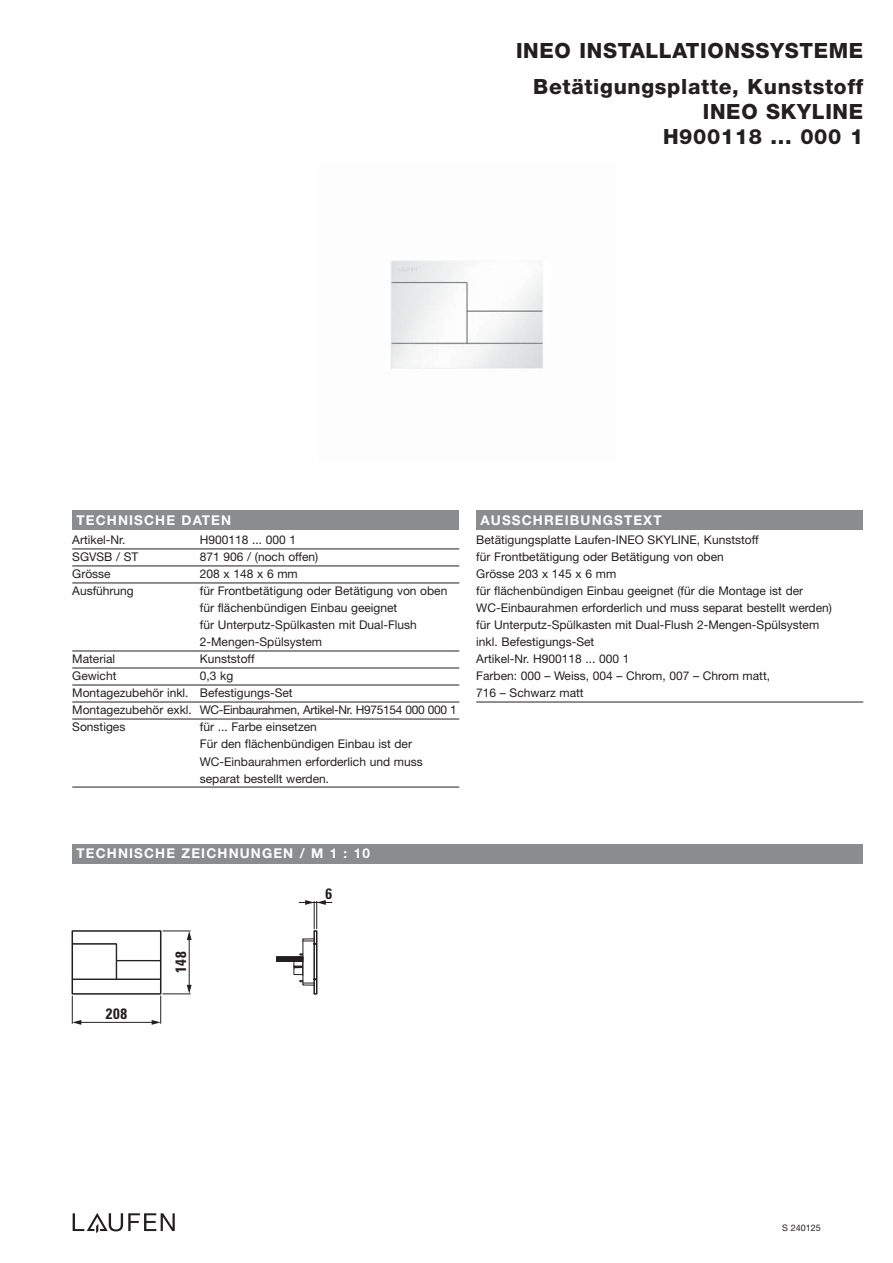
<style>
.page{position:relative;width:893px;height:1263px;background:#fff}
.page>*{position:absolute;margin:0;border:0;box-sizing:border-box;transform-origin:0 0}
.t1{font:800 21px/25.3px "Helvetica Neue";letter-spacing:.03em;color:#231f20;text-align:right}
.t2{font:700 condensed 15px "Univers";letter-spacing:.05em;color:#231f20}
.t3{font:700 13.5px "Helvetica Neue";letter-spacing:.085em;color:#fff}
.t4{font:12px/17px "Helvetica Neue";color:#231f20}
.t5{font:9px "Helvetica Neue";color:#231f20}
</style>
<div class="page">
<img style="left:390px;top:260px;width:153px;height:109px">
<div style="left:72px;top:844px;width:791px;height:19px;background:#8a8c8e"></div>
<div style="left:72px;top:510px;width:387px;height:19px;background:#8a8c8e"></div>
<div style="left:476px;top:510px;width:387px;height:19px;background:#8a8c8e"></div>
<svg style="left:73px;top:1213px;width:102px;height:20px"></svg>
<hr style="left:72px;top:549px;width:387px;height:1px;background:#231f20">
<hr style="left:72px;top:566px;width:387px;height:1px;background:#231f20">
<hr style="left:72px;top:583px;width:387px;height:1px;background:#231f20">
<hr style="left:72px;top:651px;width:387px;height:1px;background:#231f20">
<hr style="left:72px;top:668px;width:387px;height:1px;background:#231f20">
<hr style="left:72px;top:685px;width:387px;height:1px;background:#231f20">
<hr style="left:72px;top:702px;width:387px;height:1px;background:#231f20">
<hr style="left:72px;top:719px;width:387px;height:1px;background:#231f20">
<hr style="left:72px;top:787px;width:387px;height:1px;background:#231f20">
<hr style="left:476px;top:702px;width:387px;height:1px;background:#231f20">
<svg style="left:71px;top:930px;width:121px;height:95px"></svg>
<hr style="left:189px;top:939px;width:1px;height:46px;background:#231f20">
<svg style="left:276px;top:900px;width:56px;height:95px"></svg>
<h1 class="t1" style="left:516px;top:39px;width:349px">INEO INSTALLATIONSSYSTEME</h1>
<h1 class="t1" style="left:533px;top:75px;width:332px">Betätigungsplatte, Kunststoff<br>INEO SKYLINE<br>H900118 ... 000 1</h1>
<p class="t3" style="left:77px;top:515px;width:156px">TECHNISCHE DATEN</p>
<p class="t3" style="left:480px;top:515px;width:183px">AUSSCHREIBUNGSTEXT</p>
<p class="t4" style="left:72px;top:533px;width:55px">Artikel-Nr.</p>
<p class="t4" style="left:200px;top:533px;width:98px">H900118 ... 000 1</p>
<p class="t4" style="left:72px;top:550px;width:68px">SGVSB / ST</p>
<p class="t4" style="left:200px;top:550px;width:120px">871 906 / (noch offen)</p>
<p class="t4" style="left:72px;top:567px;width:40px">Grösse</p>
<p class="t4" style="left:200px;top:567px;width:99px">208 x 148 x 6 mm</p>
<p class="t4" style="left:72px;top:584px;width:63px">Ausführung</p>
<p class="t4" style="left:200px;top:584px;width:249px">für Frontbetätigung oder Betätigung von oben für flächenbündigen Einbau geeignet<br>für Unterputz-Spülkasten mit Dual-Flush 2-Mengen-Spülsystem</p>
<p class="t4" style="left:72px;top:652px;width:44px">Material</p>
<p class="t4" style="left:200px;top:652px;width:56px">Kunststoff</p>
<p class="t4" style="left:72px;top:669px;width:46px">Gewicht</p>
<p class="t4" style="left:476px;top:533px;width:357px">Betätigungsplatte Laufen-INEO SKYLINE, Kunststoff<br>für Frontbetätigung oder Betätigung von oben<br>Grösse 203 x 145 x 6 mm<br>für flächenbündigen Einbau geeignet (für die Montage ist der WC-Einbaurahmen erforderlich und muss separat bestellt werden) für Unterputz-Spülkasten mit Dual-Flush 2-Mengen-Spülsystem inkl. Befestigungs-Set<br>Artikel-Nr. H900118 ... 000 1<br>Farben: 000 – Weiss, 004 – Chrom, 007 – Chrom matt,<br>716 – Schwarz matt</p>
<p class="t4" style="left:72px;top:669px;width:386px;text-indent:128px">0,3 kg<br>Montagezubehör inkl. Befestigungs-Set<br>Montagezubehör exkl. WC-Einbaurahmen, Artikel-Nr. H975154 000 000 1<br>Sonstiges</p>
<p class="t4" style="left:200px;top:720px;width:224px">für ... Farbe einsetzen<br>Für den flächenbündigen Einbau ist der<br>WC-Einbaurahmen erforderlich und muss separat bestellt werden.</p>
<p class="t3" style="left:77px;top:849px;width:295px">TECHNISCHE ZEICHNUNGEN / M 1 : 10</p>
<p class="t2" style="left:106px;top:1008px;width:23px">208</p>
<p class="t2" style="left:175px;top:973px;width:23px;rotate:-90deg">148</p>
<p class="t2" style="left:325px;top:888px;width:8px">6</p>
<p class="t5" style="left:782px;top:1224px;width:40px">S 240125</p>
</div>
